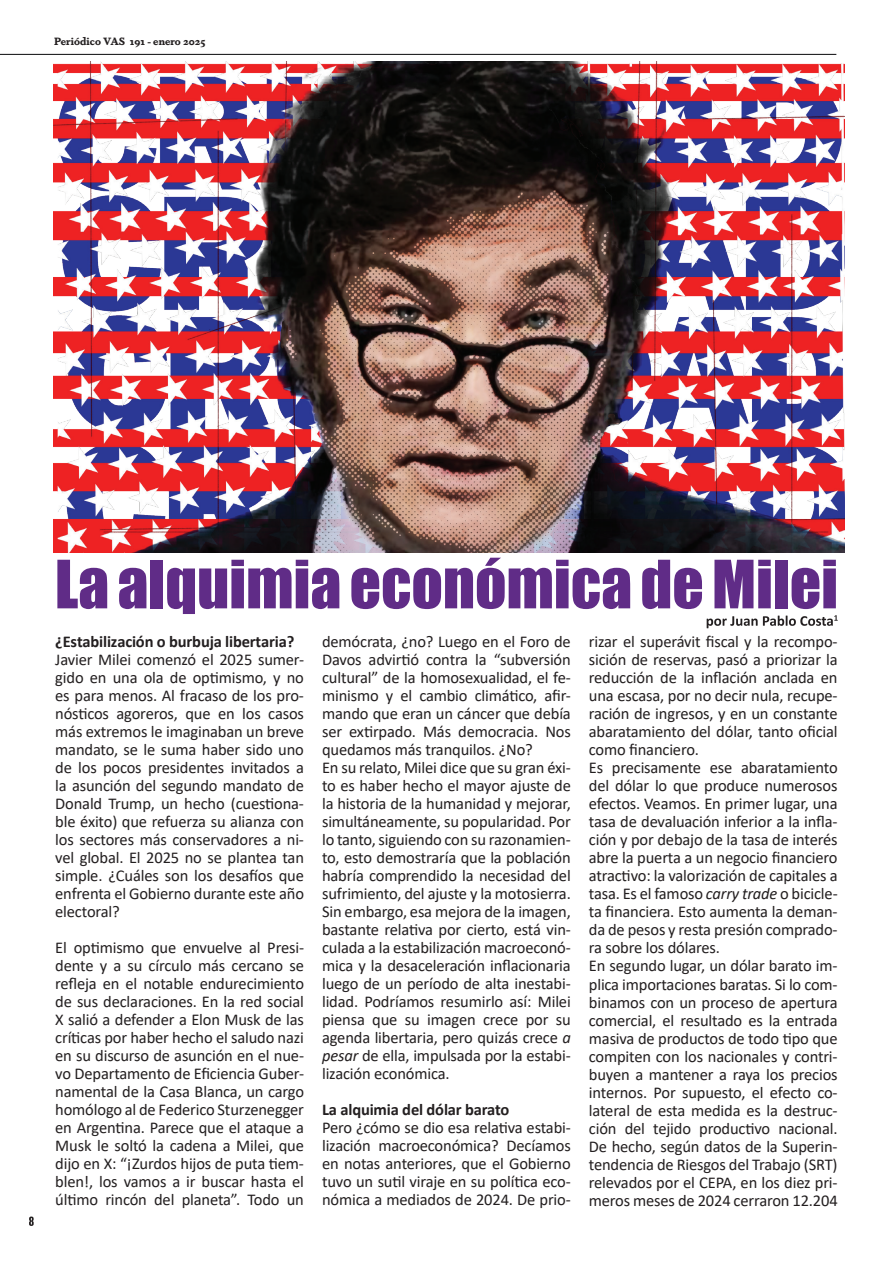
<style>
.page{position:relative;width:893px;height:1263px;background:#fff}
.page>*{position:absolute;margin:0;border:0;box-sizing:border-box;transform-origin:0 0}
.t1{font:61.5px "Impact";color:#602c87}
.t2{font:16.5px/18px "Calibri";letter-spacing:-.01em;color:#231f20;text-align:justify}
.t3{font:700 16.5px "Calibri";letter-spacing:-.01em;color:#231f20}
.t4{font:700 10.5px "Dapifer";color:#231f20}
.s1{font-style:italic}
</style>
<div class="page">
<hr style="left:0;top:54px;width:836px;height:1px;background:#09080b">
<svg style="left:29px;top:1216px;width:5px;height:10px"></svg>
<img style="left:53px;top:62px;width:791px;height:490px">
<svg style="left:707px;top:615px;width:131px;height:13px"></svg>
<p class="t4" style="left:54px;top:34px;width:153px">Periódico VAS 191 - enero 2025</p>
<h1 class="t1" style="left:55px;top:536px;width:785px">La alquimia económica de Milei</h1>
<p class="t3" style="left:55px;top:630px;width:241px">¿Estabilización o burbuja libertaria?</p>
<p class="t2" style="left:55px;top:650px;width:250px">Javier Milei comenzó el 2025 sumer&shy;gido en una ola de optimismo, y no es para menos. Al fracaso de los pro&shy;nósticos agoreros, que en los casos más extremos le imaginaban un breve mandato, se le suma haber sido uno de los pocos presidentes invitados a la asunción del segundo mandato de Donald Trump, un hecho (cuestiona&shy;ble éxito) que refuerza su alianza con los sectores más conservadores a ni&shy;vel global. El 2025 no se plantea tan simple. ¿Cuáles son los desafíos que enfrenta el Gobierno durante este año electoral?</p>
<p class="t2" style="left:55px;top:938px;width:250px">El optimismo que envuelve al Presi&shy;dente y a su círculo más cercano se refleja en el notable endurecimiento de sus declaraciones. En la red social X salió a defender a Elon Musk de las críticas por haber hecho el saludo nazi en su discurso de asunción en el nue&shy;vo Departamento de Eficiencia Guber&shy;namental de la Casa Blanca, un cargo homólogo al de Federico Sturzenegger en Argentina. Parece que el ataque a Musk le soltó la cadena a Milei, que dijo en X: “¡Zurdos hijos de puta tiem&shy;blen!, los vamos a ir buscar hasta el último rincón del planeta”. Todo un</p>
<p class="t2" style="left:322px;top:632px;width:250px;text-align:left">demócrata, ¿no? Luego en el Foro de Davos advirtió contra la “subversión cultural” de la homosexualidad, el fe&shy;minismo y el cambio climático, afir&shy;mando que eran un cáncer que debía ser extirpado. Más democracia. Nos quedamos más tranquilos. ¿No?<br>En su relato, Milei dice que su gran éxi&shy;to es haber hecho el mayor ajuste de la historia de la humanidad y mejorar, simultáneamente, su popularidad. Por lo tanto, siguiendo con su razonamien&shy;to, esto demostraría que la población habría comprendido la necesidad del sufrimiento, del ajuste y la motosierra.<br>Sin embargo, esa mejora de la imagen, bastante relativa por cierto, está vin&shy;culada a la estabilización macroeconó&shy;mica y la desaceleración inflacionaria luego de un período de alta inestabi&shy;lidad. Podríamos resumirlo así: Milei piensa que su imagen crece por su agenda libertaria, pero quizás crece <span class="s1">a pesar</span> de ella, impulsada por la estabi&shy;lización económica.</p>
<p class="t3" style="left:322px;top:1098px;width:189px">La alquimia del dólar barato</p>
<p class="t2" style="left:322px;top:1118px;width:250px">Pero ¿cómo se dio esa relativa estabi&shy;lización macroeconómica? Decíamos en notas anteriores, que el Gobierno tuvo un sutil viraje en su política eco&shy;nómica a mediados de 2024. De prio-</p>
<p class="t2" style="left:589px;top:632px;width:250px;text-align:left">rizar el superávit fiscal y la recompo&shy;sición de reservas, pasó a priorizar la reducción de la inflación anclada en una escasa, por no decir nula, recupe&shy;ración de ingresos, y en un constante abaratamiento del dólar, tanto oficial como financiero.<br>Es precisamente ese abaratamiento del dólar lo que produce numerosos efectos. Veamos. En primer lugar, una tasa de devaluación inferior a la infla&shy;ción y por debajo de la tasa de interés abre la puerta a un negocio financiero atractivo: la valorización de capitales a tasa. Es el famoso <span class="s1">carry trade</span> o bicicle&shy;ta financiera. Esto aumenta la deman&shy;da de pesos y resta presión comprado&shy;ra sobre los dólares.<br>En segundo lugar, un dólar barato im&shy;plica importaciones baratas. Si lo com&shy;binamos con un proceso de apertura comercial, el resultado es la entrada masiva de productos de todo tipo que compiten con los nacionales y contri&shy;buyen a mantener a raya los precios internos. Por supuesto, el efecto co&shy;lateral de esta medida es la destruc&shy;ción del tejido productivo nacional.<br>De hecho, según datos de la Superin&shy;tendencia de Riesgos del Trabajo (SRT) relevados por el CEPA, en los diez pri&shy;meros meses de 2024 cerraron 12.204</p>
</div>
